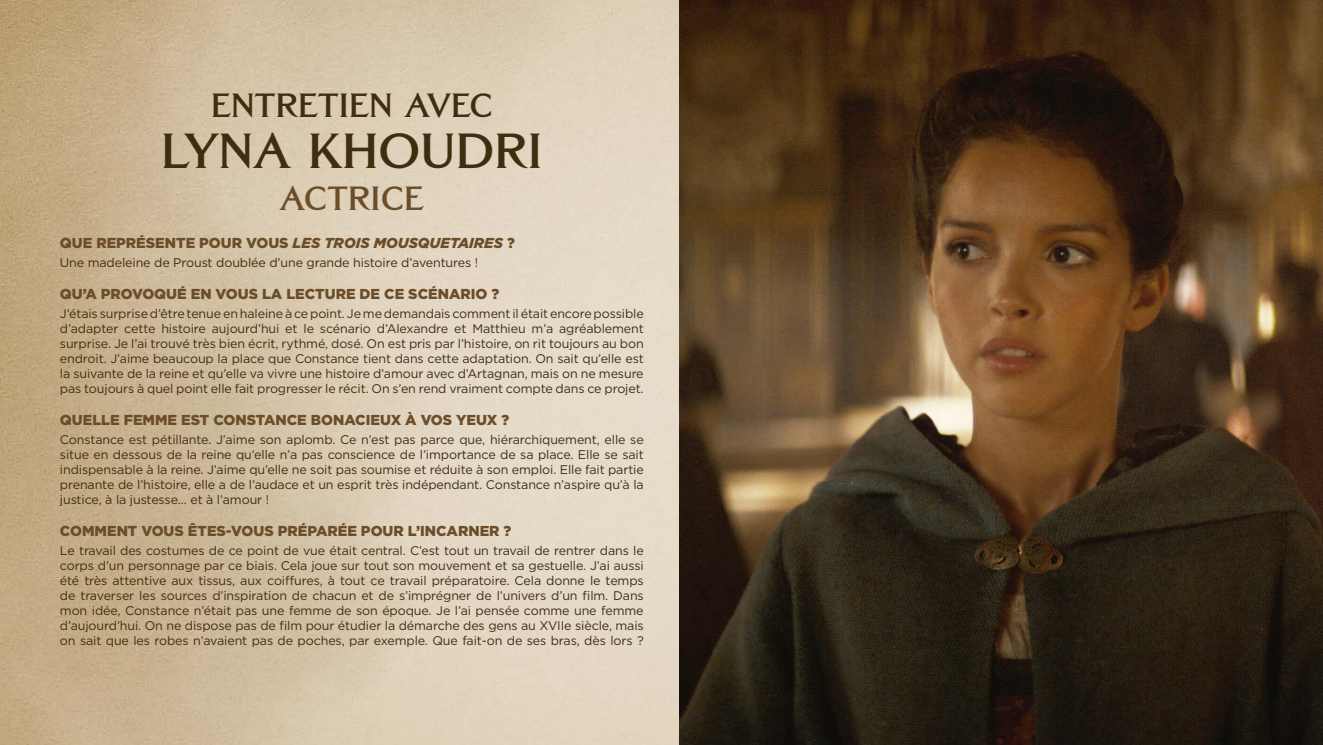
<style>
.page{position:relative;width:1323px;height:745px;background:#fff}
.page>*{position:absolute;margin:0;border:0;box-sizing:border-box;transform-origin:0 0}
.t1{font:700 49.12px "Grand Central";letter-spacing:-.01em;color:#3f2d10}
.t2{font:700 33.5px "Grand Central";letter-spacing:-.01em;color:#3f2d10}
.t3{font:700 33.5px "Grand Central";letter-spacing:-.01em;color:#6b4e29}
.t4{font:900 14.38px "Gotham";color:#6b4e29}
.t5{font:12.5px/15px "Gotham";letter-spacing:-.01em;color:#3f2d10;text-align:justify}
.s1{font-style:italic}
</style>
<div class="page">
<img style="left:0;top:0;width:679px;height:744px">
<img style="left:679px;top:0;width:644px;height:744px">
<h2 class="t2" style="left:211px;top:85px;width:284px">ENTRETIEN AVEC</h2>
<h1 class="t1" style="left:161px;top:120px;width:383px">LYNA KHOUDRI</h1>
<h2 class="t3" style="left:279px;top:177px;width:146px">ACTRICE</h2>
<p class="t4" style="left:60px;top:233px;width:456px">QUE REPRÉSENTE POUR VOUS <span class="s1">LES TROIS MOUSQUETAIRES</span> ?</p>
<p class="t5" style="left:60px;top:254px;width:420px">Une madeleine de Proust doublée d’une grande histoire d’aventures !</p>
<p class="t4" style="left:60px;top:284px;width:441px">QU’A PROVOQUÉ EN VOUS LA LECTURE DE CE SCÉNARIO ?</p>
<p class="t5" style="left:60px;top:305px;width:585px">J’étais surprise d’être tenue en haleine à ce point. Je me demandais comment il était encore possible d’adapter cette histoire aujourd’hui et le scénario d’Alexandre et Matthieu m’a agréablement surprise. Je l’ai trouvé très bien écrit, rythmé, dosé. On est pris par l’histoire, on rit toujours au bon endroit. J’aime beaucoup la place que Constance tient dans cette adaptation. On sait qu’elle est la suivante de la reine et qu’elle va vivre une histoire d’amour avec d’Artagnan, mais on ne mesure pas toujours à quel point elle fait progresser le récit. On s’en rend vraiment compte dans ce projet.</p>
<p class="t4" style="left:60px;top:410px;width:451px">QUELLE FEMME EST CONSTANCE BONACIEUX À VOS YEUX ?</p>
<p class="t5" style="left:60px;top:431px;width:585px">Constance est pétillante. J’aime son aplomb. Ce n’est pas parce que, hiérarchiquement, elle se situe en dessous de la reine qu’elle n’a pas conscience de l’importance de sa place. Elle se sait indispensable à la reine. J’aime qu’elle ne soit pas soumise et réduite à son emploi. Elle fait partie prenante de l’histoire, elle a de l’audace et un esprit très indépendant. Constance n’aspire qu’à la justice, à la justesse… et à l’amour !</p>
<p class="t4" style="left:60px;top:521px;width:453px">COMMENT VOUS ÊTES-VOUS PRÉPARÉE POUR L’INCARNER ?</p>
<p class="t5" style="left:60px;top:542px;width:585px">Le travail des costumes de ce point de vue était central. C’est tout un travail de rentrer dans le corps d’un personnage par ce biais. Cela joue sur tout son mouvement et sa gestuelle. J’ai aussi été très attentive aux tissus, aux coiffures, à tout ce travail préparatoire. Cela donne le temps de traverser les sources d’inspiration de chacun et de s’imprégner de l’univers d’un film. Dans mon idée, Constance n’était pas une femme de son époque. Je l’ai pensée comme une femme d’aujourd’hui. On ne dispose pas de film pour étudier la démarche des gens au XVIIe siècle, mais on sait que les robes n’avaient pas de poches, par exemple. Que fait-on de ses bras, dès lors ?</p>
</div>
